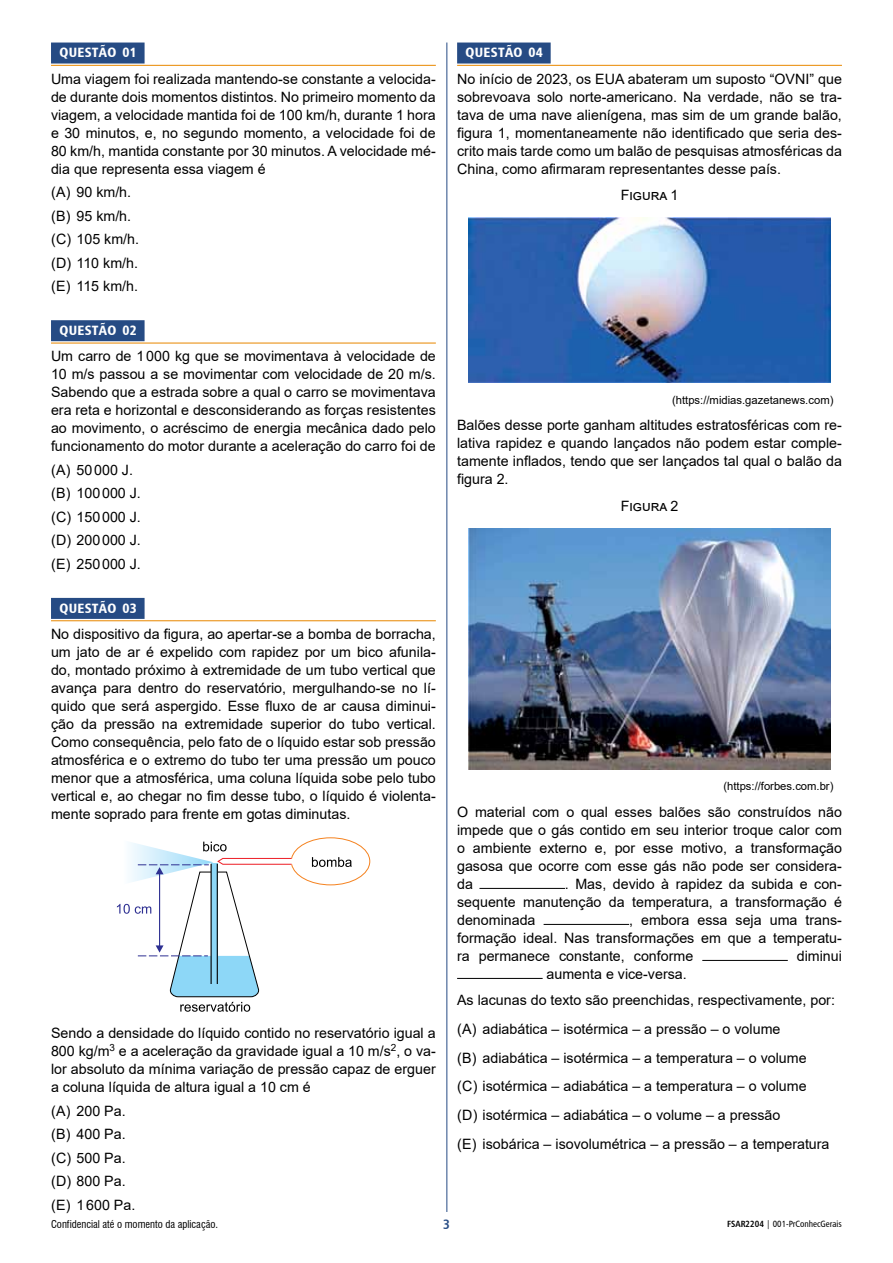
<style>
.page{position:relative;width:893px;height:1263px;background:#fff}
.page>*{position:absolute;margin:0;border:0;box-sizing:border-box;transform-origin:0 0}
.t1{font:14.25px/18px "Arial";color:#000;text-align:justify}
.t2{font:13.5px "Humanist 777 BT Black Condensed B";letter-spacing:.02em;color:#fff}
.t3{font:13.5px "Humanist 777 BT Bold Condensed B";color:#264b84}
.t4{font:11.25px "Arial";color:#000}
.t5{font:condensed 10.5px "Swiss 721 BT";color:#000}
.t6{font:9px "Humanist 777 BT Roman Condensed B";color:#000}
.s1{font-family:"Humanist 777 BT Bold Condensed B"}
</style>
<div class="page">
<hr style="left:446px;top:43px;width:1px;height:1169px;background:#264b84">
<div style="left:51px;top:43px;width:94px;height:21px;background:#264b84"></div>
<hr style="left:51px;top:65px;width:385px;height:1px;background:#eb941a">
<div style="left:51px;top:320px;width:94px;height:21px;background:#264b84"></div>
<hr style="left:51px;top:342px;width:385px;height:2px;background:#eb941a">
<div style="left:51px;top:598px;width:94px;height:21px;background:#264b84"></div>
<hr style="left:51px;top:620px;width:385px;height:1px;background:#eb941a">
<svg style="left:117px;top:837px;width:254px;height:175px"></svg>
<div style="left:457px;top:43px;width:94px;height:21px;background:#264b84"></div>
<hr style="left:457px;top:65px;width:385px;height:1px;background:#eb941a">
<hr style="left:479px;top:888px;width:86px;height:1px;background:#000">
<hr style="left:544px;top:924px;width:85px;height:1px;background:#000">
<hr style="left:702px;top:960px;width:86px;height:1px;background:#000">
<hr style="left:457px;top:978px;width:86px;height:1px;background:#000">
<img style="left:469px;top:218px;width:361px;height:165px">
<img style="left:469px;top:528px;width:361px;height:241px">
<p class="t2" style="left:60px;top:44px;width:27px">QUESTÃO</p>
<p class="t2" style="left:122px;top:44px;width:16px">01</p>
<p class="t1" style="left:51px;top:70px;width:386px">Uma viagem foi realizada mantendo-se constante a velocida&shy;de durante dois momentos distintos. No primeiro momento da viagem, a velocidade mantida foi de 100 km/h, durante 1 hora e 30 minutos, e, no segundo momento, a velocidade foi de 80 km/h, mantida constante por 30 minutos. A velocidade mé&shy;dia que representa essa viagem é</p>
<p class="t1" style="left:51px;top:180px;width:90px;line-height:23.5px;text-align:left">(A) 90 km/h. (B) 95 km/h. (C) 105 km/h. (D) 110 km/h. (E) 115 km/h.</p>
<p class="t2" style="left:60px;top:322px;width:27px">QUESTÃO</p>
<p class="t2" style="left:122px;top:322px;width:16px">02</p>
<p class="t1" style="left:51px;top:347px;width:386px">Um carro de 1000 kg que se movimentava à velocidade de 10 m/s passou a se movimentar com velocidade de 20 m/s.<br>Sabendo que a estrada sobre a qual o carro se movimentava era reta e horizontal e desconsiderando as forças resistentes ao movimento, o acréscimo de energia mecânica dado pelo funcionamento do motor durante a aceleração do carro foi de</p>
<p class="t1" style="left:51px;top:458px;width:91px;line-height:23.5px;text-align:left">(A) 50000 J. (B) 100000 J. (C) 150000 J. (D) 200000 J. (E) 250000 J.</p>
<p class="t2" style="left:60px;top:599px;width:27px">QUESTÃO</p>
<p class="t2" style="left:122px;top:599px;width:16px">03</p>
<p class="t1" style="left:51px;top:625px;width:386px">No dispositivo da figura, ao apertar-se a bomba de borracha, um jato de ar é expelido com rapidez por um bico afunila&shy;do, montado próximo à extremidade de um tubo vertical que avança para dentro do reservatório, mergulhando-se no lí&shy;quido que será aspergido. Esse fluxo de ar causa diminui&shy;ção da pressão na extremidade superior do tubo vertical.<br>Como consequência, pelo fato de o líquido estar sob pressão atmosférica e o extremo do tubo ter uma pressão um pouco menor que a atmosférica, uma coluna líquida sobe pelo tubo vertical e, ao chegar no fim desse tubo, o líquido é violenta&shy;mente soprado para frente em gotas diminutas.</p>
<p class="t1" style="left:51px;top:1024px;width:386px">Sendo a densidade do líquido contido no reservatório igual a 800 kg/m<sup>3</sup> e a aceleração da gravidade igual a 10 m/s<sup>2</sup>, o va&shy;lor absoluto da mínima variação de pressão capaz de erguer a coluna líquida de altura igual a 10 cm é</p>
<p class="t1" style="left:51px;top:1099px;width:86px;line-height:23.5px;text-align:left">(A) 200 Pa. (B) 400 Pa. (C) 500 Pa. (D) 800 Pa. (E) 1600 Pa.</p>
<p class="t2" style="left:466px;top:44px;width:27px">QUESTÃO</p>
<p class="t2" style="left:528px;top:44px;width:16px">04</p>
<p class="t1" style="left:457px;top:70px;width:386px">No início de 2023, os EUA abateram um suposto “OVNI” que sobrevoava solo norte-americano. Na verdade, não se tra&shy;tava de uma nave alienígena, mas sim de um grande balão, figura 1, momentaneamente não identificado que seria des&shy;crito mais tarde como um balão de pesquisas atmosféricas da China, como afirmaram representantes desse país.</p>
<p class="t1" style="left:621px;top:186px;width:59px">Figura 1</p>
<p class="t4" style="left:672px;top:392px;width:163px">(https://midias.gazetanews.com)</p>
<p class="t1" style="left:457px;top:416px;width:386px">Balões desse porte ganham altitudes estratosféricas com re&shy;lativa rapidez e quando lançados não podem estar comple&shy;tamente inflados, tendo que ser lançados tal qual o balão da figura 2.</p>
<p class="t1" style="left:621px;top:496px;width:59px">Figura 2</p>
<p class="t4" style="left:723px;top:779px;width:112px">(https://forbes.com.br)</p>
<p class="t1" style="left:457px;top:803px;width:386px">O material com o qual esses balões são construídos não impede que o gás contido em seu interior troque calor com o ambiente externo e, por esse motivo, a transformação gasosa que ocorre com esse gás não pode ser considera&shy;da</p>
<p class="t1" style="left:457px;top:875px;width:386px;text-indent:108px">. Mas, devido à rapidez da subida e con&shy;sequente manutenção da temperatura, a transformação é denominada</p>
<p class="t1" style="left:457px;top:911px;width:386px;text-indent:172px">, embora essa seja uma trans&shy;formação ideal. Nas transformações em que a temperatu&shy;ra permanece constante, conforme</p>
<p class="t1" style="left:797px;top:947px;width:47px">diminui</p>
<p class="t1" style="left:457px;top:960px;width:379px;line-height:26.5px;text-indent:89px">aumenta e vice-versa.<br>As lacunas do texto são preenchidas, respectivamente, por:</p>
<p class="t1" style="left:457px;top:1014px;width:374px;line-height:28.7px;text-align:left">(A) adiabática – isotérmica – a pressão – o volume<br>(B) adiabática – isotérmica – a temperatura – o volume (C) isotérmica – adiabática – a temperatura – o volume (D) isotérmica – adiabática – o volume – a pressão<br>(E) isobárica – isovolumétrica – a pressão – a temperatura</p>
<p class="t5" style="left:51px;top:1218px;width:169px">Confidencial até o momento da aplicação.</p>
<p class="t3" style="left:443px;top:1215px;width:8px">3</p>
<p class="t6" style="left:727px;top:1218px;width:116px"><span class="s1">FSAR2204</span> | 001-PrConhecGerais</p>
</div>
